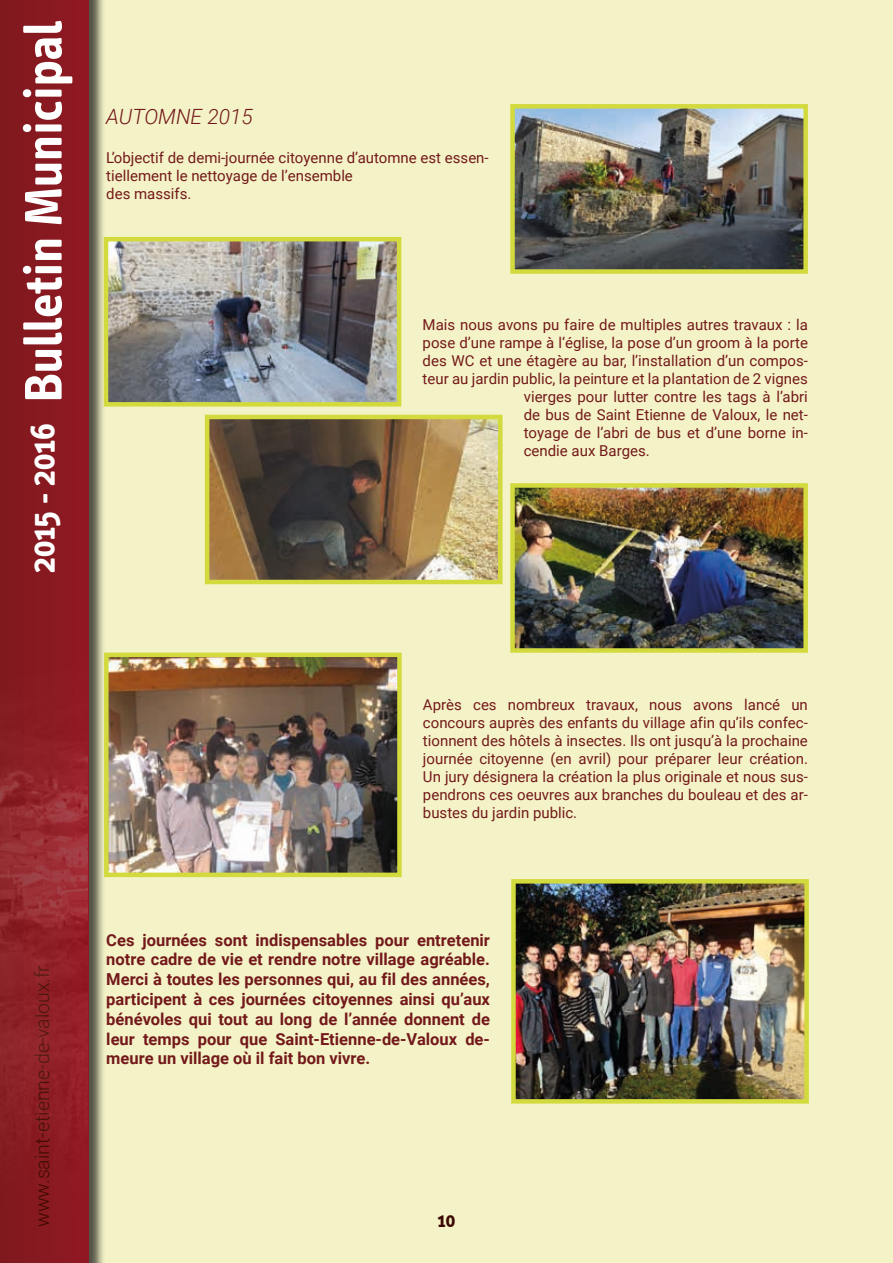
<style>
.page{position:relative;width:893px;height:1263px;background:#fff}
.page>*{position:absolute;margin:0;border:0;box-sizing:border-box;transform-origin:0 0}
.t1{font:700 54px "Info";color:#fff}
.t2{font:700 36px "Info";color:#fff}
.t3{font:italic 300 21px "Roboto";color:#73191b}
.t4{font:700 21px "Info";color:#3b0901}
.t5{font:300 19.5px "Roboto";color:#3b0901}
.t6{font:700 16.5px/19.8px "Roboto";color:#73191b;text-align:justify}
.t7{font:15px/18px "Roboto";color:#73191b}
</style>
<div class="page">
<div style="left:106px;top:0;width:787px;height:1263px;background:#f4f3c7"></div>
<div style="left:0;top:0;width:106px;height:1263px;background:#1d1d1b;opacity:.75"></div>
<div style="left:0;top:0;width:88px;height:1263px;background:#881920"></div>
<img style="left:0;top:691px;width:88px;height:477px">
<img style="left:109px;top:242px;width:287px;height:160px">
<div style="left:104px;top:237px;width:297px;height:170px;border:4px solid #d3da3e"></div>
<img style="left:109px;top:657px;width:288px;height:215px">
<div style="left:104px;top:652px;width:298px;height:225px;border:4px solid #d3da3e"></div>
<img style="left:516px;top:884px;width:288px;height:214px">
<div style="left:511px;top:879px;width:298px;height:224px;border:4px solid #d3da3e"></div>
<img style="left:210px;top:420px;width:287px;height:159px">
<div style="left:205px;top:415px;width:297px;height:169px;border:4px solid #d3da3e"></div>
<img style="left:515px;top:109px;width:288px;height:160px">
<div style="left:510px;top:104px;width:298px;height:170px;border:4px solid #d3da3e"></div>
<img style="left:515px;top:488px;width:288px;height:160px">
<div style="left:510px;top:483px;width:298px;height:170px;border:4px solid #d3da3e"></div>
<h1 class="t1" style="left:12px;top:403px;width:383px;rotate:-90deg">Bulletin Municipal</h1>
<h2 class="t2" style="left:22px;top:573px;width:151px;rotate:-90deg">2015 - 2016</h2>
<h3 class="t3" style="left:106px;top:102px;width:148px">AUTOMNE 2015</h3>
<p class="t7" style="left:106px;top:149px;width:384px">L’objectif de demi-journée citoyenne d’automne est essen&shy;tiellement le nettoyage de l’ensemble<br>des massifs.</p>
<p class="t7" style="left:423px;top:315px;width:387px">Mais nous avons pu faire de multiples autres travaux : la</p>
<p class="t7" style="left:423px;top:333px;width:387px">pose d’une rampe à l‘église, la pose d’un groom à la porte</p>
<p class="t7" style="left:423px;top:351px;width:387px">des WC et une étagère au bar, l’installation d’un compos-</p>
<p class="t7" style="left:423px;top:369px;width:387px">teur au jardin public, la peinture et la plantation de 2 vignes</p>
<p class="t7" style="left:524px;top:387px;width:286px">vierges pour lutter contre les tags à l’abri</p>
<p class="t7" style="left:524px;top:405px;width:286px">de bus de Saint Etienne de Valoux, le net-</p>
<p class="t7" style="left:524px;top:423px;width:286px">toyage de l’abri de bus et d’une borne in-</p>
<p class="t7" style="left:524px;top:441px;width:128px">cendie aux Barges.</p>
<h3 class="t5" style="left:28px;top:1227px;width:263px;rotate:-90deg">www.saint-etienne-de-valoux.fr</h3>
<p class="t7" style="left:423px;top:695px;width:386px;text-align:justify">Après ces nombreux travaux, nous avons lancé un concours auprès des enfants du village afin qu’ils confec&shy;tionnent des hôtels à insectes. Ils ont jusqu’à la prochaine journée citoyenne (en avril) pour préparer leur création.<br>Un jury désignera la création la plus originale et nous sus&shy;pendrons ces oeuvres aux branches du bouleau et des ar&shy;bustes du jardin public.</p>
<p class="t6" style="left:106px;top:929px;width:385px">Ces journées sont indispensables pour entretenir notre cadre de vie et rendre notre village agréable.<br>Merci à toutes les personnes qui, au fil des années, participent à ces journées citoyennes ainsi qu’aux bénévoles qui tout au long de l’année donnent de leur temps pour que Saint-Etienne-de-Valoux de&shy;meure un village où il fait bon vivre.</p>
<h3 class="t4" style="left:438px;top:1208px;width:19px">10</h3>
</div>
